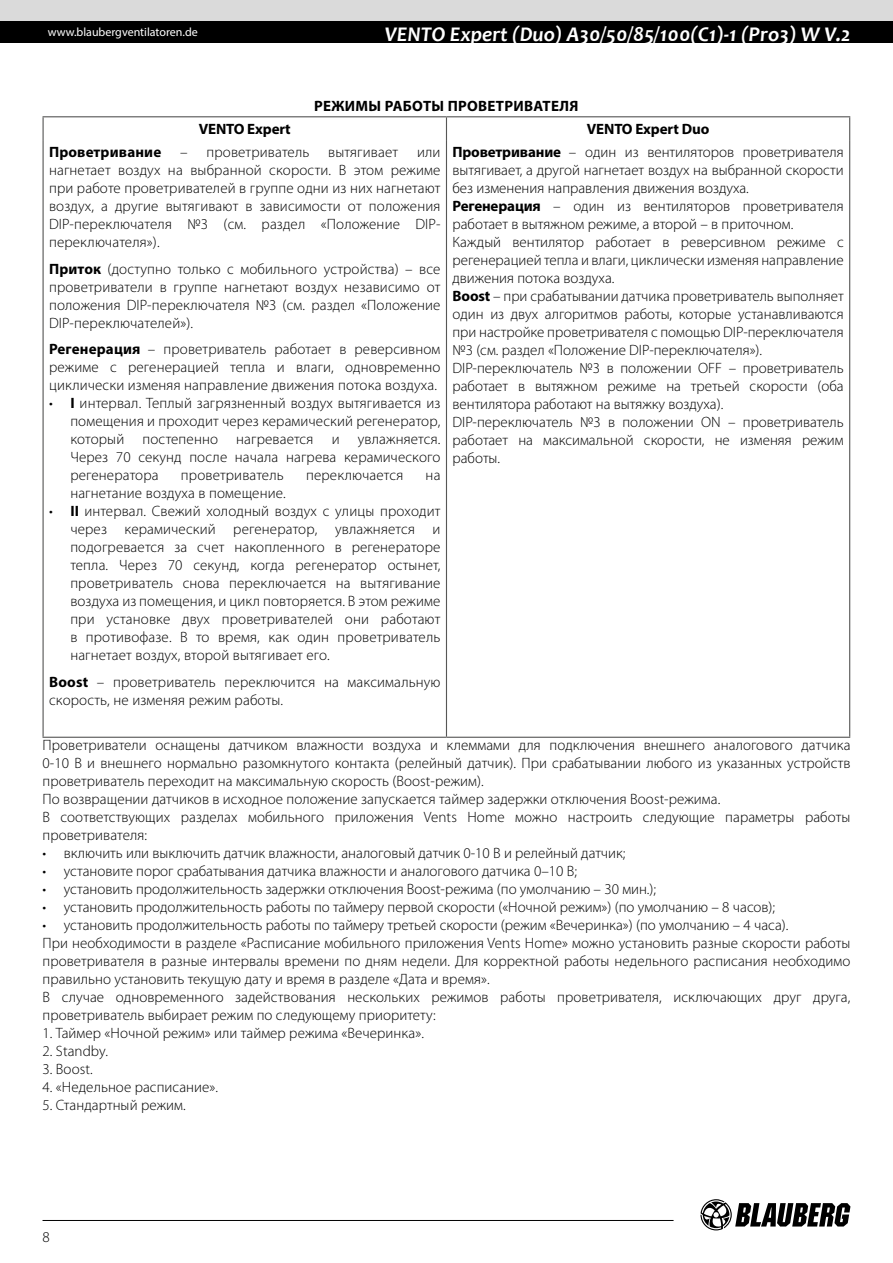
<style>
.page{position:relative;width:893px;height:1263px;background:#fff}
.page>*{position:absolute;margin:0;border:0;box-sizing:border-box;transform-origin:0 0}
.t1{font:italic 700 21px "Candara";color:#fff}
.t2{font:300 15px/18px "Myriad Pro";letter-spacing:.005em;color:#000;text-align:justify}
.t3{font:700 15px "Myriad Pro";letter-spacing:.01em;color:#000}
.t4{font:700 15px "Myriad Pro";letter-spacing:-.01em;color:#000}
.t5{font:12px "Myriad Pro";color:#fff}
.s1{font-weight:700}
</style>
<div class="page">
<div style="left:0;top:0;width:893px;height:21px;background:#dadada"></div>
<div style="left:0;top:21px;width:893px;height:22px;background:#000"></div>
<svg style="left:700px;top:1199px;width:150px;height:31px"></svg>
<hr style="left:43px;top:1220px;width:631px;height:1px;background:#000">
<svg style="left:43px;top:117px;width:1px;height:23px"></svg>
<hr style="left:43px;top:116px;width:403px;height:1px;background:#575756">
<hr style="left:446px;top:116px;width:404px;height:1px;background:#575756">
<svg style="left:446px;top:117px;width:1px;height:23px"></svg>
<svg style="left:849px;top:117px;width:1px;height:23px"></svg>
<hr style="left:43px;top:140px;width:1px;height:597px;background:#575756">
<hr style="left:43px;top:737px;width:403px;height:1px;background:#575756">
<hr style="left:446px;top:140px;width:1px;height:597px;background:#575756">
<hr style="left:849px;top:140px;width:1px;height:597px;background:#575756">
<hr style="left:446px;top:737px;width:404px;height:1px;background:#575756">
<p class="t5" style="left:48px;top:25px;width:152px">www.blaubergventilatoren.de</p>
<h1 class="t1" style="left:385px;top:21px;width:467px">VENTO Expert (Duo) A30/50/85/100(C1)-1 (Pro3) W V.2</h1>
<p class="t3" style="left:314px;top:96px;width:266px">РЕЖИМЫ РАБОТЫ ПРОВЕТРИВАТЕЛЯ</p>
<p class="t4" style="left:199px;top:119px;width:94px">VENTO Expert</p>
<p class="t4" style="left:587px;top:119px;width:124px">VENTO Expert Duo</p>
<p class="t3" style="left:49px;top:142px;width:114px">Проветривание</p>
<p class="t2" style="left:180px;top:144px;width:131px">– проветриватель</p>
<p class="t2" style="left:328px;top:144px;width:71px">вытягивает</p>
<p class="t2" style="left:49px;top:144px;width:393px;text-indent:368px">или нагнетает воздух на выбранной скорости. В этом режиме при работе проветривателей в группе одни из них нагнетают воздух, а другие вытягивают в зависимости от положения DIP-переключателя №3 (см. раздел «Положение DIP&shy;переключателя»).</p>
<p class="t2" style="left:49px;top:260px;width:393px"><span class="s1">Приток</span> (доступно только с мобильного устройства) – все проветриватели в группе нагнетают воздух независимо от положения DIP-переключателя №3 (см. раздел «Положение DIP-переключателей»).</p>
<p class="t2" style="left:49px;top:341px;width:393px"><span class="s1">Регенерация</span> – проветриватель работает в реверсивном режиме с регенерацией тепла и влаги, одновременно циклически изменяя направление движения потока воздуха.</p>
<p class="t2" style="left:70px;top:395px;width:372px;text-indent:-21px">• <span class="s1">I</span> интервал. Теплый загрязненный воздух вытягивается из помещения и проходит через керамический регенератор, который постепенно нагревается и увлажняется.<br>Через 70 секунд после начала нагрева керамического регенератора</p>
<p class="t2" style="left:181px;top:467px;width:104px">проветриватель</p>
<p class="t2" style="left:306px;top:467px;width:99px">переключается</p>
<p class="t2" style="left:426px;top:467px;width:16px">на</p>
<p class="t2" style="left:70px;top:485px;width:217px">нагнетание воздуха в помещение.</p>
<p class="t2" style="left:70px;top:503px;width:372px;text-indent:-21px">• <span class="s1">II</span> интервал. Свежий холодный воздух с улицы проходит через керамический регенератор, увлажняется и подогревается за счет накопленного в регенераторе тепла. Через 70 секунд, когда регенератор остынет, проветриватель снова переключается на вытягивание воздуха из помещения, и цикл повторяется. В этом режиме при установке двух проветривателей они работают в противофазе. В то время, как один проветриватель нагнетает воздух, второй вытягивает его.</p>
<p class="t2" style="left:49px;top:673px;width:393px"><span class="s1">Boost</span> – проветриватель переключится на максимальную скорость, не изменяя режим работы.</p>
<p class="t2" style="left:452px;top:144px;width:393px;text-align:left"><span class="s1">Проветривание</span> – один из вентиляторов проветривателя вытягивает, а другой нагнетает воздух на выбранной скорости без изменения направления движения воздуха.<br><span class="s1">Регенерация</span> – один из вентиляторов проветривателя работает в вытяжном режиме, а второй – в приточном.<br>Каждый вентилятор работает в реверсивном режиме с регенерацией тепла и влаги, циклически изменяя направление движения потока воздуха.<br><span class="s1">Boost</span> – при срабатывании датчика проветриватель выполняет один из двух алгоритмов работы, которые устанавливаются при настройке проветривателя с помощью DIP-переключателя №3 (см. раздел «Положение DIP-переключателя»).<br>DIP-переключатель №3 в положении OFF – проветриватель работает в вытяжном режиме на третьей скорости (оба вентилятора работают на вытяжку воздуха).<br>DIP-переключатель №3 в положении ON – проветриватель работает на максимальной скорости, не изменяя режим работы.</p>
<p class="t2" style="left:43px;top:736px;width:809px;text-align:left">Проветриватели оснащены датчиком влажности воздуха и клеммами для подключения внешнего аналогового датчика 0-10 В и внешнего нормально разомкнутого контакта (релейный датчик). При срабатывании любого из указанных устройств проветриватель переходит на максимальную скорость (Boost-режим).<br>По возвращении датчиков в исходное положение запускается таймер задержки отключения Boost-режима.<br>В соответствующих разделах мобильного приложения Vents Home можно настроить следующие параметры работы проветривателя:</p>
<p class="t2" style="left:43px;top:844px;width:584px">• включить или выключить датчик влажности, аналоговый датчик 0-10 В и релейный датчик;</p>
<p class="t2" style="left:43px;top:862px;width:536px">• установите порог срабатывания датчика влажности и аналогового датчика 0–10 В;</p>
<p class="t2" style="left:43px;top:880px;width:615px">• установить продолжительность задержки отключения Boost-режима (по умолчанию – 30 мин.);</p>
<p class="t2" style="left:43px;top:898px;width:734px">• установить продолжительность работы по таймеру первой скорости («Ночной режим») (по умолчанию – 8 часов);</p>
<p class="t2" style="left:43px;top:916px;width:809px;text-align:left">• установить продолжительность работы по таймеру третьей скорости (режим «Вечеринка») (по умолчанию – 4 часа).<br>При необходимости в разделе «Расписание мобильного приложения Vents Home» можно установить разные скорости работы проветривателя в разные интервалы времени по дням недели. Для корректной работы недельного расписания необходимо правильно установить текущую дату и время в разделе «Дата и время».<br>В случае одновременного задействования нескольких режимов работы проветривателя, исключающих друг друга, проветриватель выбирает режим по следующему приоритету:</p>
<p class="t2" style="left:43px;top:1024px;width:383px">1. Таймер «Ночной режим» или таймер режима «Вечеринка».</p>
<p class="t2" style="left:43px;top:1042px;width:67px">2. Standby.</p>
<p class="t2" style="left:43px;top:1060px;width:52px">3. Boost.</p>
<p class="t2" style="left:43px;top:1078px;width:177px">4. «Недельное расписание».</p>
<p class="t2" style="left:43px;top:1096px;width:145px">5. Стандартный режим.</p>
<p class="t2" style="left:43px;top:1228px;width:9px">8</p>
</div>
